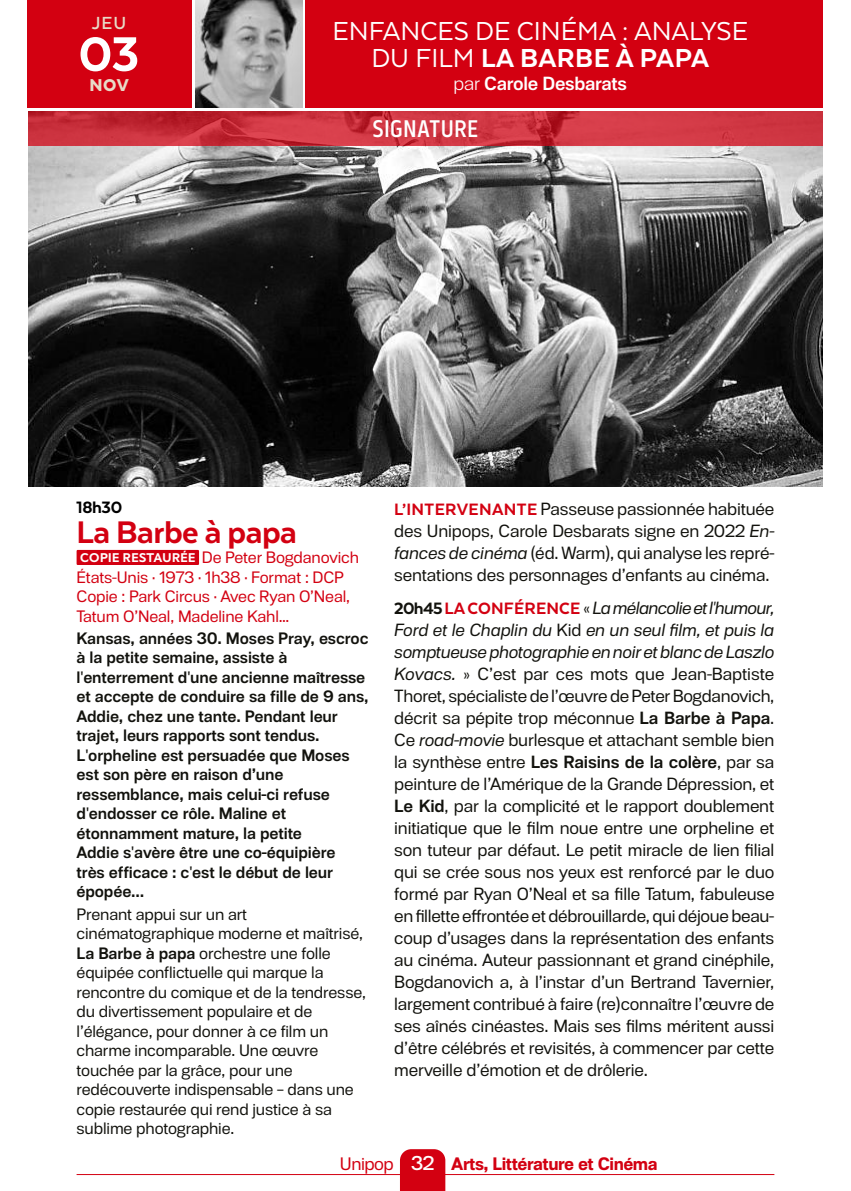
<style>
.page{position:relative;width:851px;height:1191px;background:#fff}
.page>*{position:absolute;margin:0;border:0;box-sizing:border-box;transform-origin:0 0}
.t1{font:900 56px "Texta";color:#fff}
.t2{font:900 36px "Texta";letter-spacing:-.015em;color:#d30011}
.t3{font:30px/27px "Texta";color:#fff;text-align:center}
.t4{font:500 25px "Serca Condensed";letter-spacing:.01em;color:#fff}
.t5{font:700 20.2px "Texta";color:#e8dbc8}
.t6{font:800 19.8px "Texta";color:#e8dbc8}
.t7{font:700 19px "Substance";letter-spacing:-.02em;color:#fff;scale:.96 1}
.t8{font:900 19px "Texta";letter-spacing:-.02em;color:#000}
.t9{font:800 18px "Substance";letter-spacing:-.03em;color:#d30011;scale:.96 1}
.t10{font:17.6px/22px "Substance";letter-spacing:-.01em;color:#12120d;text-align:justify;scale:.96 1}
.t11{font:700 16.6px/19.4px "Substance";letter-spacing:-.01em;color:#12120d;scale:.96 1}
.t12{font:16.6px/19.6px "Substance";letter-spacing:-.01em;color:#12120d;scale:.96 1}
.t13{font:16.6px/19.4px "Substance";letter-spacing:-.01em;color:#d30011;scale:.96 1}
.t14{font:600 13px "Mersin";letter-spacing:.03em;color:#fff}
.s1{font-weight:900}
.s2{font-weight:300}
.s3{font-weight:700}
.s4{font-family:"Texta";font-weight:900;font-size:19px;color:#d30011}
.s5{font-style:italic}
.s6{font-family:"Texta";font-weight:900;font-size:19px}
.s7{font-weight:400}
.s8{font-weight:500;font-size:20px;color:#fff}
</style>
<div class="page">
<div style="left:305px;top:0;width:517px;height:108px;background:#d30011"></div>
<div style="left:28px;top:0;width:164px;height:108px;background:#d30011"></div>
<hr style="left:77px;top:1174px;width:697px;height:1px;background:#d30011">
<div style="left:400px;top:1149px;width:45px;height:42px;background:#d30011"></div>
<img style="left:195px;top:0;width:107px;height:108px">
<div style="left:77px;top:550px;width:122px;height:15px;background:#d30011"></div>
<img style="left:28px;top:145px;width:794px;height:342px">
<div style="left:28px;top:111px;width:794px;height:34px;background:#d30011;opacity:.73"></div>
<p class="t5" style="left:92px;top:13px;width:36px">JEU</p>
<h1 class="t1" style="left:78px;top:25px;width:62px">03</h1>
<p class="t6" style="left:89px;top:75px;width:41px">NOV</p>
<h3 class="t3" style="left:332px;top:17px;width:417px">ENFANCES DE CINÉMA : ANALYSE<br>DU FILM <span class="s1">LA BARBE À PAPA</span></h3>
<p class="t7" style="left:453px;top:72px;width:182px"><span class="s2">par</span> Carole Desbarats</p>
<h3 class="t4" style="left:372px;top:115px;width:107px">SIGNATURE</h3>
<p class="t8" style="left:77px;top:498px;width:47px">18h30</p>
<h2 class="t2" style="left:77px;top:514px;width:222px">La Barbe à papa</h2>
<p class="t13" style="left:77px;top:548px;width:295px;text-indent:125px">De Peter Bogdanovich<br>États-Unis · 1973 · 1h38 · Format : DCP<br>Copie : Park Circus · Avec Ryan O’Neal,<br>Tatum O’Neal, Madeline Kahl…</p>
<p class="t11" style="left:77px;top:629px;width:305px">Kansas, années 30. Moses Pray, escroc à la petite semaine, assiste à l'enterrement d'une ancienne maîtresse et accepte de conduire sa fille de 9 ans,<br>Addie, chez une tante. Pendant leur trajet, leurs rapports sont tendus.<br>L'orpheline est persuadée que Moses est son père en raison d’une ressemblance, mais celui-ci refuse d'endosser ce rôle. Maline et étonnamment mature, la petite<br>Addie s'avère être une co-équipière<br>très efficace : c'est le début de leur épopée…</p>
<p class="t12" style="left:77px;top:904px;width:303px">Prenant appui sur un art cinématographique moderne et maîtrisé, <span class="s3">La Barbe à papa</span> orchestre une folle équipée conflictuelle qui marque la rencontre du comique et de la tendresse, du divertissement populaire et de l’élégance, pour donner à ce film un charme incomparable. Une œuvre touchée par la grâce, pour une redécouverte indispensable – dans une copie restaurée qui rend justice à sa sublime photographie.</p>
<p class="t14" style="left:80px;top:549px;width:117px">COPIE RESTAURÉE</p>
<p class="t10" style="left:394px;top:498px;width:397px"><span class="s4">L’INTERVENANTE</span> Passeuse passionnée habituée des Unipops, Carole Desbarats signe en 2022 <span class="s5">En&shy;fances de cinéma</span> (éd. Warm), qui analyse les repré&shy;sentations des personnages d’enfants au cinéma.</p>
<p class="t10" style="left:394px;top:597px;width:397px"><span class="s6">20h45</span><span class="s4">LA CONFÉRENCE</span> « <span class="s5">Lamélancolieetl'humour, Ford et le Chaplin du</span> Kid <span class="s5">en un seul film, et puis la somptueuse photographie en noir et blanc de Laszlo Kovacs.</span> » C’est par ces mots que Jean-Baptiste Thoret, spécialiste de l’œuvre de Peter Bogdanovich, décrit sa pépite trop méconnue <span class="s3">La Barbe à Papa</span>.<br>Ce <span class="s5">road-movie</span> burlesque et attachant semble bien la synthèse entre <span class="s3">Les Raisins de la colère</span>, par sa peinture de l’Amérique de la Grande Dépression, et <span class="s3">Le Kid</span>, par la complicité et le rapport doublement initiatique que le film noue entre une orpheline et son tuteur par défaut. Le petit miracle de lien filial qui se crée sous nos yeux est renforcé par le duo formé par Ryan O’Neal et sa fille Tatum, fabuleuse en fillette effrontée et débrouillarde, qui déjoue beau&shy;coup d’usages dans la représentation des enfants au cinéma. Auteur passionnant et grand cinéphile, Bogdanovich a, à l’instar d’un Bertrand Tavernier, largement contribué à faire (re)connaître l’œuvre de ses aînés cinéastes. Mais ses films méritent aussi d’être célébrés et revisités, à commencer par cette merveille d’émotion et de drôlerie.</p>
<p class="t9" style="left:340px;top:1152px;width:332px"><span class="s7">Unipop</span> <span class="s8">32</span> Arts, Littérature et Cinéma</p>
</div>
